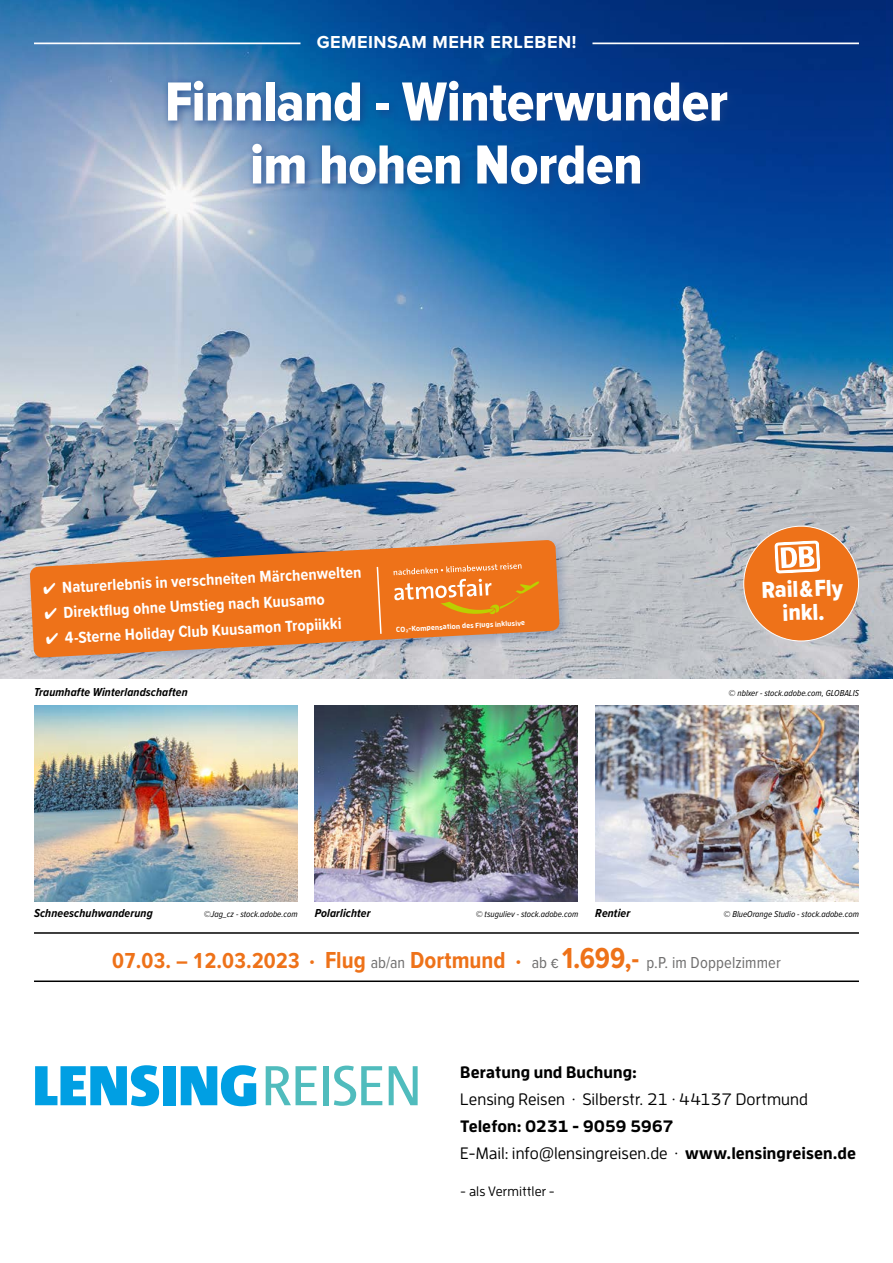
<style>
.page{position:relative;width:893px;height:1263px;background:#fff}
.page>*{position:absolute;margin:0;border:0;box-sizing:border-box;transform-origin:0 0}
.t1{font:57px/63px "Proxima Nova Cond Extrabld";letter-spacing:-.005em;color:#fff;text-align:center}
.t2{font:24px/23.5px "Proxima Nova Cond Extrabld";color:#fff;text-align:center}
.t3{font:700 18px "Proxima Nova";letter-spacing:.03em;color:#fff}
.t4{font:700 16.5px "Proxima Nova Cond";color:#fff}
.t5{font:700 16.5px/27px "Enzo OT";letter-spacing:-.015em;color:#000}
.t6{font:16.5px "Proxima Nova Cond";letter-spacing:.005em;color:#706f6f}
.t7{font:500 16.5px "Enzo OT";color:#000}
.t8{font:700 16.5px "Enzo OT";letter-spacing:.005em;color:#000}
.t9{font:500 13.5px "Enzo OT";letter-spacing:.01em;color:#000}
.t10{font:italic 700 12px "Proxima Nova Cond";letter-spacing:.01em;color:#000}
.t11{font:italic 9px "Proxima Nova Cond";color:#000}
.t12{font:700 7.2px "Enzo OT";color:#fff}
.s1{font-weight:700;font-size:22.5px;color:#ee7219}
.s2{font-weight:700;font-size:24px;color:#ee7219}
.s3{font-weight:700;font-size:30px;color:#ee7219}
.s4{font-weight:500}
</style>
<div class="page">
<img style="left:0;top:0;width:893px;height:678px">
<div style="left:162px;top:76px;width:576px;height:119px;background:#184287;opacity:.75"></div>
<img style="left:34px;top:706px;width:264px;height:195px">
<img style="left:314px;top:706px;width:264px;height:195px">
<img style="left:595px;top:706px;width:264px;height:195px">
<div style="left:25px;top:535px;width:548px;height:135px;background:#184287;opacity:.25"></div>
<svg style="left:30px;top:540px;width:530px;height:118px;background:#da8346"></svg>
<svg style="left:394px;top:563px;width:145px;height:51px;background:#ed8631"></svg>
<svg style="left:376px;top:565px;width:6px;height:70px"></svg>
<hr style="left:34px;top:43px;width:266px;height:1px;background:#fff">
<hr style="left:592px;top:43px;width:267px;height:1px;background:#fff">
<div style="left:744px;top:526px;width:114px;height:115px;background:#ee7219;border-radius:50%"></div>
<svg style="left:774px;top:540px;width:46px;height:34px"></svg>
<hr style="left:34px;top:932px;width:825px;height:2px;background:#000">
<hr style="left:34px;top:980px;width:825px;height:2px;background:#000">
<svg style="left:35px;top:1065px;width:124px;height:41px"></svg>
<div style="left:163px;top:1066px;width:12px;height:39px;background:#009fe3"></div>
<svg style="left:181px;top:1065px;width:75px;height:41px"></svg>
<svg style="left:266px;top:1066px;width:51px;height:39px"></svg>
<div style="left:323px;top:1066px;width:5px;height:39px;background:#50bcbd"></div>
<svg style="left:334px;top:1065px;width:48px;height:41px"></svg>
<svg style="left:389px;top:1066px;width:29px;height:39px"></svg>
<h3 class="t3" style="left:317px;top:29px;width:261px">GEMEINSAM MEHR ERLEBEN!</h3>
<h1 class="t1" style="left:165px;top:72px;width:564px">Finnland - Winterwunder im hohen Norden</h1>
<h3 class="t4" style="left:43px;top:576px;width:320px;rotate:-3deg">✔ Naturerlebnis in verschneiten Märchenwelten</h3>
<h3 class="t4" style="left:44px;top:601px;width:282px;rotate:-3deg">✔ Direktfl ug ohne Umstieg nach Kuusamo</h3>
<h3 class="t4" style="left:45px;top:627px;width:298px;rotate:-3deg">✔ 4-Sterne Holiday Club Kuusamon Tropiikki</h3>
<p class="t12" style="left:396px;top:625px;width:131px;rotate:-3deg">CO₂-Kompensation des Flugs inklusive</p>
<h2 class="t2" style="left:761px;top:578px;width:83px;rotate:-2deg">Rail &amp; Fly inkl.</h2>
<h3 class="t10" style="left:34px;top:683px;width:155px">Traumhafte Winterlandschaften</h3>
<p class="t11" style="left:729px;top:687px;width:132px">© nblxer - stock.adobe.com, GLOBALIS</p>
<h3 class="t10" style="left:34px;top:904px;width:120px">Schneeschuhwanderung</h3>
<p class="t11" style="left:204px;top:908px;width:95px">©Jag_cz - stock.adobe.com</p>
<h3 class="t10" style="left:315px;top:904px;width:57px">Polarlichter</h3>
<p class="t11" style="left:476px;top:908px;width:104px">© tsuguliev - stock.adobe.com</p>
<h3 class="t10" style="left:595px;top:904px;width:36px">Rentier</h3>
<p class="t11" style="left:723px;top:908px;width:137px">© BlueOrange Studio - stock.adobe.com</p>
<h3 class="t6" style="left:112px;top:950px;width:670px"><span class="s1">07.03. – 12.03.2023</span> <span class="s2">· Flug</span> ab/an <span class="s2">Dortmund ·</span> ab € <span class="s3">1.699,-</span> p.P. im Doppelzimmer</h3>
<h3 class="t8" style="left:460px;top:1062px;width:178px">Beratung und Buchung:</h3>
<h3 class="t7" style="left:460px;top:1090px;width:349px">Lensing Reisen · Silberstr. 21 · 44137 Dortmund</h3>
<h3 class="t5" style="left:460px;top:1112px;width:397px">Telefon: 0231 - 9059 5967<br><span class="s4">E-Mail: info@lensingreisen.de ·</span> www.lensingreisen.de</h3>
<h3 class="t9" style="left:460px;top:1183px;width:96px">- als Vermittler -</h3>
</div>
